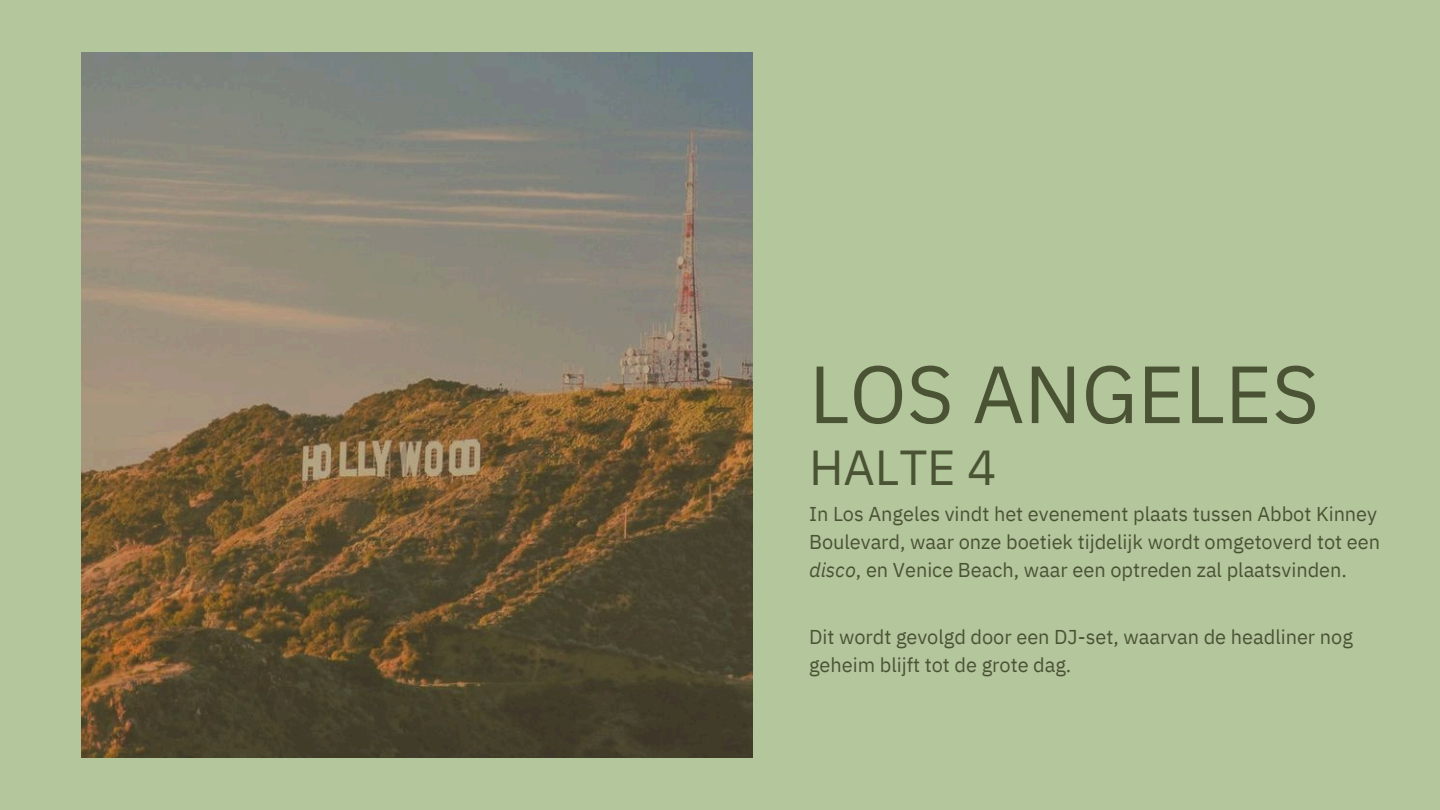
<style>
.page{position:relative;width:1440px;height:810px;background:#b4c79c}
.page>*{position:absolute;margin:0;border:0;box-sizing:border-box;transform-origin:0 0}
.t1{font:81px "IBM Plex Sans";color:#4b5335}
.t2{font:49px "IBM Plex Sans";color:#4b5335}
.t3{font:20px/27.8px "IBM Plex Sans";color:#4b5335}
.s1{font-style:italic}
</style>
<div class="page">
<img style="left:81px;top:52px;width:671px;height:706px">
<p class="t1" style="left:809px;top:340px;width:512px">LOS ANGELES</p>
<p class="t2" style="left:809px;top:435px;width:189px">HALTE 4</p>
<h1 class="t3" style="left:809px;top:500px;width:573px">In Los Angeles vindt het evenement plaats tussen Abbot Kinney<br>Boulevard, waar onze boetiek tijdelijk wordt omgetoverd tot een <span class="s1">disco</span>, en Venice Beach, waar een optreden zal plaatsvinden.</h1>
<p class="t3" style="left:809px;top:623px;width:545px">Dit wordt gevolgd door een DJ-set, waarvan de headliner nog geheim blijft tot de grote dag.</p>
</div>
